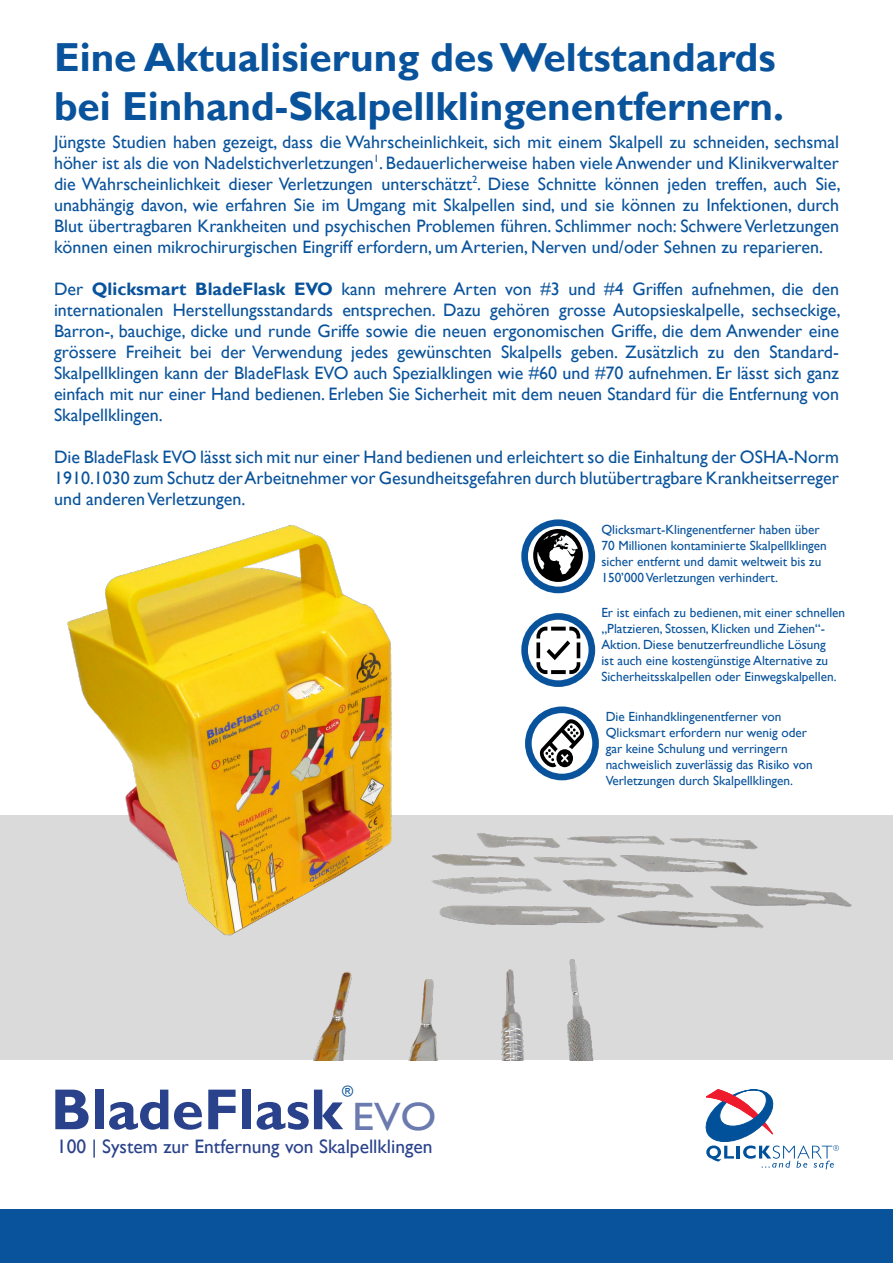
<style>
.page{position:relative;width:893px;height:1263px;background:#fff}
.page>*{position:absolute;margin:0;border:0;box-sizing:border-box;transform-origin:0 0}
.t1{font:700 58.05px "Gill Sans";color:#2a428c}
.t2{font:700 40.5px/48.6px "Gill Sans";color:#09539c}
.t3{font:19.5px "Gill Sans";color:#2a428b}
.t4{font:18px/21px "Gill Sans";color:#09539c;text-align:justify}
.t5{font:15px "Gill Sans";color:#09539c}
.t6{font:13.2px/15.9px "Gill Sans";color:#09539c}
.s1{font-weight:700}
.s2{font-weight:400;font-size:39.45px;color:#6b7aaf}
</style>
<div class="page">
<div style="left:0;top:1209px;width:893px;height:54px;background:#09539c"></div>
<img style="left:54px;top:519px;width:828px;height:541px">
<svg style="left:705px;top:1089px;width:134px;height:80px"></svg>
<p class="t2" style="left:54px;top:35px;width:732px">Eine Aktualisierung des Weltstandards bei Einhand-Skalpellklingenentfernern.</p>
<p class="t4" style="left:54px;top:132px;width:788px">Jüngste Studien haben gezeigt, dass die Wahrscheinlichkeit, sich mit einem Skalpell zu schneiden, sechsmal höher ist als die von Nadelstichverletzungen<sup>1</sup>. Bedauerlicherweise haben viele Anwender und Klinikverwalter die Wahrscheinlichkeit dieser Verletzungen unterschätzt<sup>2</sup>. Diese Schnitte können jeden treffen, auch Sie, unabhängig davon, wie erfahren Sie im Umgang mit Skalpellen sind, und sie können zu Infektionen, durch Blut übertragbaren Krankheiten und psychischen Problemen führen. Schlimmer noch: Schwere Verletzungen können einen mikrochirurgischen Eingriff erfordern, um Arterien, Nerven und/oder Sehnen zu reparieren.</p>
<p class="t4" style="left:54px;top:279px;width:788px">Der <span class="s1">Qlicksmart BladeFlask EVO</span> kann mehrere Arten von #3 und #4 Griffen aufnehmen, die den internationalen Herstellungsstandards entsprechen. Dazu gehören grosse Autopsieskalpelle, sechseckige, Barron-, bauchige, dicke und runde Griffe sowie die neuen ergonomischen Griffe, die dem Anwender eine grössere Freiheit bei der Verwendung jedes gewünschten Skalpells geben. Zusätzlich zu den Standard-Skalpellklingen kann der BladeFlask EVO auch Spezialklingen wie #60 und #70 aufnehmen. Er lässt sich ganz einfach mit nur einer Hand bedienen. Erleben Sie Sicherheit mit dem neuen Standard für die Entfernung von Skalpellklingen.</p>
<p class="t4" style="left:54px;top:447px;width:786px">Die BladeFlask EVO lässt sich mit nur einer Hand bedienen und erleichtert so die Einhaltung der OSHA-Norm 1910.1030 zum Schutz der Arbeitnehmer vor Gesundheitsgefahren durch blutübertragbare Krankheitserreger und anderen Verletzungen.</p>
<p class="t6" style="left:601px;top:522px;width:227px">Qlicksmart-Klingenentferner haben über 70 Millionen kontaminierte Skalpellklingen sicher entfernt und damit weltweit bis zu 150’000 Verletzungen verhindert.</p>
<p class="t6" style="left:601px;top:605px;width:245px">Er ist einfach zu bedienen, mit einer schnellen „Platzieren, Stossen, Klicken und Ziehen“- Aktion. Diese benutzerfreundliche Lösung<br>ist auch eine kostengünstige Alternative zu Sicherheitsskalpellen oder Einwegskalpellen.</p>
<p class="t6" style="left:606px;top:709px;width:209px">Die Einhandklingenentferner von Qlicksmart erfordern nur wenig oder gar keine Schulung und verringern nachweislich zuverlässig das Risiko von Verletzungen durch Skalpellklingen.</p>
<p class="t5" style="left:342px;top:1082px;width:13px">®</p>
<h1 class="t1" style="left:51px;top:1075px;width:387px">BladeFlask <span class="s2">EVO</span></h1>
<p class="t3" style="left:57px;top:1135px;width:377px">100 | System zur Entfernung von Skalpellklingen</p>
</div>
